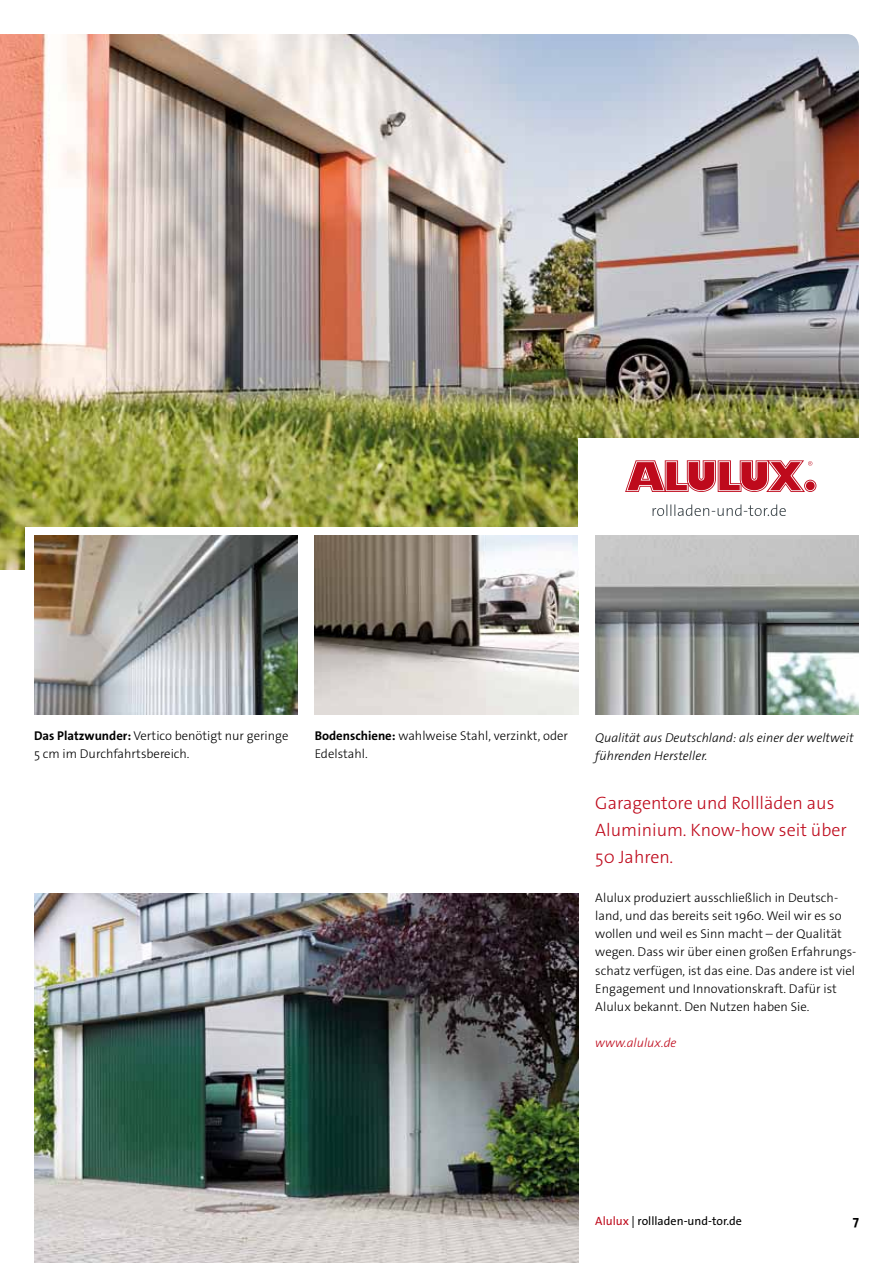
<style>
.page{position:relative;width:893px;height:1263px;background:#fff}
.page>*{position:absolute;margin:0;border:0;box-sizing:border-box;transform-origin:0 0}
.t1{font:300 18px/27px "The Sans Os F";color:#be0a1c}
.t2{font:700 13.5px "The Sans Os F";color:#000}
.t3{font:300 12.75px/18px "The Sans Os F";color:#000}
.t4{font:italic 300 12.75px/18px "The Sans Os F";color:#000}
.t5{font:italic 300 12.75px "The Sans Os F";color:#be0a1c}
.t6{font:12px "The Sans Os F";color:#000}
.s1{font-weight:700}
.s2{color:#be0a1c}
</style>
<div class="page">
<img style="left:0;top:34px;width:859px;height:536px">
<div style="left:26px;top:527px;width:841px;height:102px;background:#fff"></div>
<img style="left:34px;top:536px;width:264px;height:178px">
<img style="left:315px;top:536px;width:263px;height:178px">
<img style="left:34px;top:893px;width:544px;height:370px">
<div style="left:578px;top:438px;width:315px;height:119px;background:#fff"></div>
<svg style="left:625px;top:460px;width:191px;height:32px"></svg>
<svg style="left:653px;top:504px;width:133px;height:12px"></svg>
<img style="left:595px;top:536px;width:264px;height:178px">
<p class="t3" style="left:34px;top:727px;width:256px"><span class="s1">Das Platzwunder:</span> Vertico benötigt nur geringe<br>5 cm im Durchfahrtsbereich.</p>
<p class="t3" style="left:315px;top:727px;width:255px"><span class="s1">Bodenschiene:</span> wahlweise Stahl, verzinkt, oder<br>Edelstahl.</p>
<p class="t4" style="left:595px;top:728px;width:260px">Qualität aus Deutschland: als einer der weltweit führenden Hersteller.</p>
<h1 class="t1" style="left:595px;top:790px;width:253px">Garagentore und Rollläden aus<br>Aluminium. Know-how seit über<br>50 Jahren.</h1>
<p class="t3" style="left:595px;top:889px;width:263px">Alulux produziert ausschließlich in Deutsch&shy;land, und das bereits seit 1960. Weil wir es so wollen und weil es Sinn macht – der Qualität wegen. Dass wir über einen großen Erfahrungs&shy;schatz verfügen, ist das eine. Das andere ist viel Engagement und Innovationskraft. Dafür ist Alulux bekannt. Den Nutzen haben Sie.</p>
<p class="t5" style="left:595px;top:1034px;width:83px">www.alulux.de</p>
<p class="t6" style="left:595px;top:1213px;width:148px"><span class="s2">Alulux</span> | rollladen-und-tor.de</p>
<p class="t2" style="left:853px;top:1212px;width:8px">7</p>
</div>
